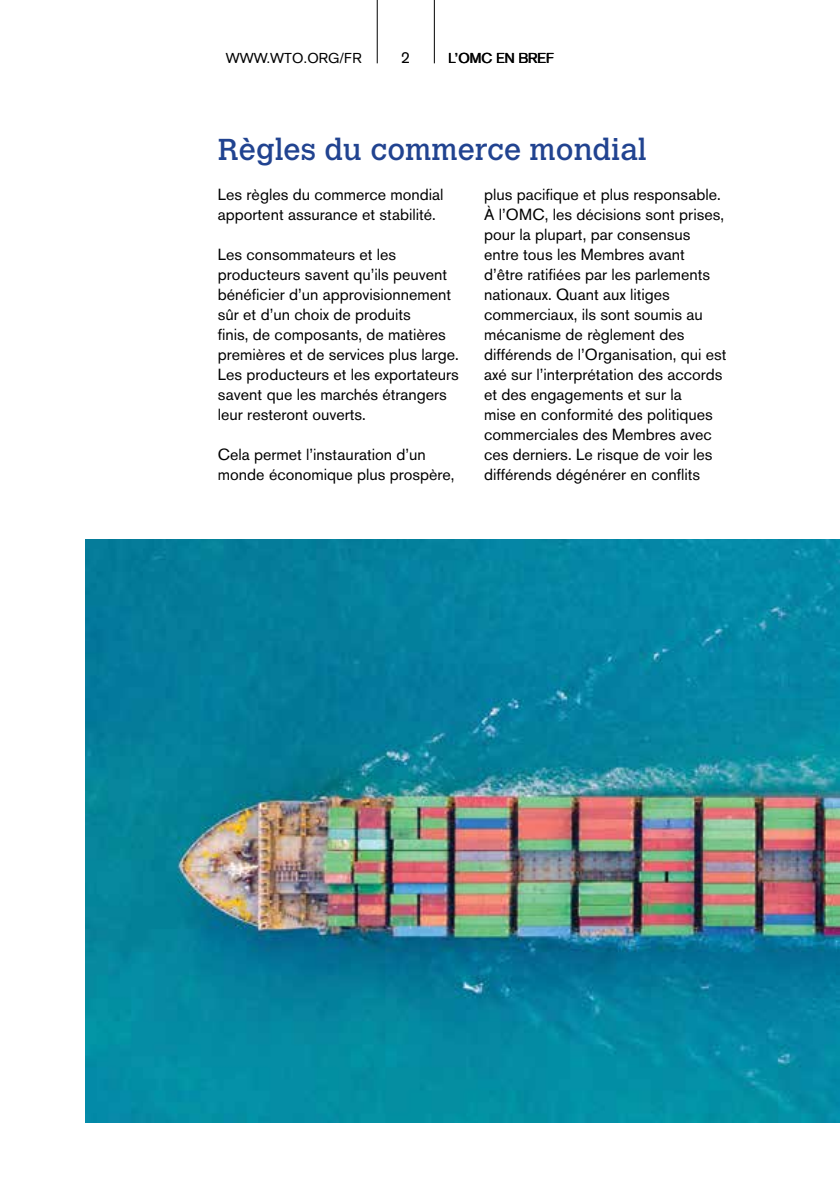
<style>
.page{position:relative;width:840px;height:1191px;background:#fff}
.page>*{position:absolute;margin:0;border:0;box-sizing:border-box;transform-origin:0 0}
.t1{font:30px "Calvert MT Std";color:#214390}
.t2{font:16px/20px "Akzidenz Grotesk BE";color:#000}
.t3{font:14px "Akzidenz Grotesk";color:#000}
</style>
<div class="page">
<hr style="left:376px;top:0;width:1px;height:63px;background:#000">
<hr style="left:434px;top:0;width:1px;height:63px;background:#000">
<img style="left:85px;top:540px;width:754px;height:582px">
<p class="t3" style="left:225px;top:50px;width:138px">WWW.WTO.ORG/FR</p>
<p class="t2" style="left:400px;top:48px;width:11px">2</p>
<p class="t3" style="left:448px;top:50px;width:108px">L’OMC EN BREF</p>
<h1 class="t1" style="left:218px;top:132px;width:430px">Règles du commerce mondial</h1>
<p class="t2" style="left:218px;top:184px;width:227px">Les règles du commerce mondial apportent assurance et stabilité.</p>
<p class="t2" style="left:218px;top:244px;width:242px">Les consommateurs et les producteurs savent qu’ils peuvent bénéficier d’un approvisionnement sûr et d’un choix de produits<br>finis, de composants, de matières premières et de services plus large.<br>Les producteurs et les exportateurs savent que les marchés étrangers leur resteront ouverts.</p>
<p class="t2" style="left:218px;top:444px;width:238px">Cela permet l’instauration d’un monde économique plus prospère,</p>
<p class="t2" style="left:484px;top:184px;width:243px">plus pacifique et plus responsable.<br>À l’OMC, les décisions sont prises, pour la plupart, par consensus entre tous les Membres avant d’être ratifiées par les parlements nationaux. Quant aux litiges commerciaux, ils sont soumis au mécanisme de règlement des différends de l’Organisation, qui est axé sur l’interprétation des accords et des engagements et sur la<br>mise en conformité des politiques commerciales des Membres avec ces derniers. Le risque de voir les différends dégénérer en conflits</p>
</div>
